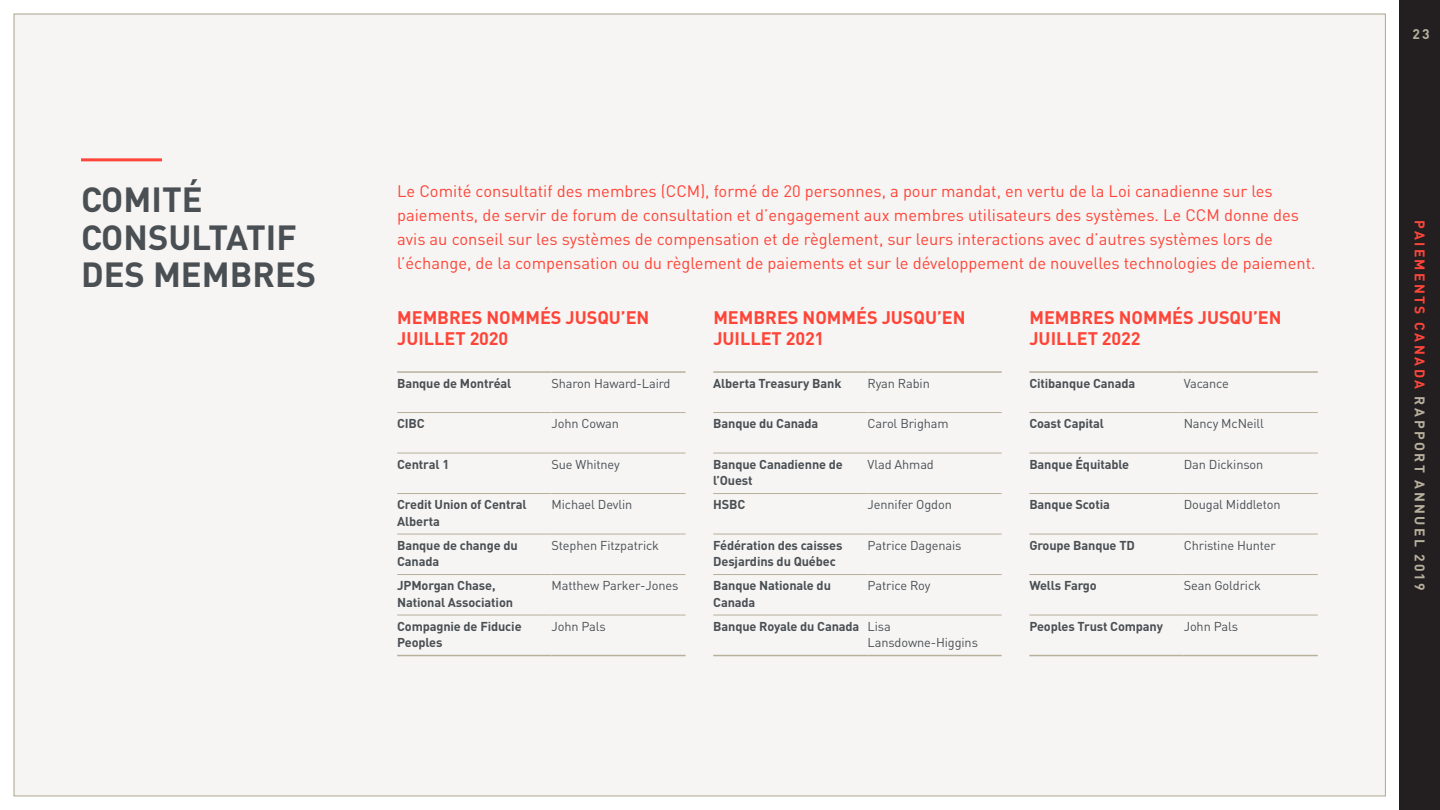
<style>
.page{position:relative;width:1440px;height:810px;background:#fff}
.page>*{position:absolute;margin:0;border:0;box-sizing:border-box;transform-origin:0 0}
.t1{font:700 34.5px/37.5px "DIN Pro";color:#4a4f54}
.t2{font:700 18px/21px "DIN Pro";color:#ff4438}
.t3{font:16.5px/24px "DIN Pro";color:#ff4438}
.t4{font:700 13.8px "DIN Pro";letter-spacing:.17em;color:#b7b09d}
.t5{font:700 12.75px/16.5px "DIN Pro";letter-spacing:-.01em;color:#4a4f54}
.t6{font:12.75px/16.5px "DIN Pro";letter-spacing:-.01em;color:#4a4f55}
.s1{font-weight:700;color:#4a4f54}
.s2{color:#ff4539}
</style>
<div class="page">
<div style="left:14px;top:14px;width:1372px;height:782px;background:#f6f5f3"></div>
<hr style="left:81px;top:158px;width:81px;height:3px;background:#ff4539">
<hr style="left:397px;top:412px;width:155px;height:1px;background:#b7b09d">
<hr style="left:552px;top:412px;width:134px;height:1px;background:#b7b09d">
<hr style="left:397px;top:453px;width:155px;height:1px;background:#b7b09d">
<hr style="left:552px;top:453px;width:134px;height:1px;background:#b7b09d">
<hr style="left:397px;top:493px;width:155px;height:1px;background:#b7b09d">
<hr style="left:552px;top:493px;width:134px;height:1px;background:#b7b09d">
<hr style="left:397px;top:534px;width:155px;height:1px;background:#b7b09d">
<hr style="left:552px;top:534px;width:134px;height:1px;background:#b7b09d">
<hr style="left:397px;top:574px;width:155px;height:1px;background:#b7b09d">
<hr style="left:552px;top:574px;width:134px;height:1px;background:#b7b09d">
<hr style="left:397px;top:615px;width:155px;height:1px;background:#b7b09d">
<hr style="left:552px;top:615px;width:134px;height:1px;background:#b7b09d">
<hr style="left:397px;top:371px;width:155px;height:2px;background:#b7b09d">
<hr style="left:552px;top:371px;width:134px;height:2px;background:#b7b09d">
<hr style="left:397px;top:655px;width:155px;height:1px;background:#b7b09d">
<hr style="left:552px;top:655px;width:134px;height:1px;background:#b7b09d">
<hr style="left:713px;top:412px;width:155px;height:1px;background:#b7b09d">
<hr style="left:868px;top:412px;width:134px;height:1px;background:#b7b09d">
<hr style="left:713px;top:453px;width:155px;height:1px;background:#b7b09d">
<hr style="left:868px;top:453px;width:134px;height:1px;background:#b7b09d">
<hr style="left:713px;top:493px;width:155px;height:1px;background:#b7b09d">
<hr style="left:868px;top:493px;width:134px;height:1px;background:#b7b09d">
<hr style="left:713px;top:534px;width:155px;height:1px;background:#b7b09d">
<hr style="left:868px;top:534px;width:134px;height:1px;background:#b7b09d">
<hr style="left:713px;top:574px;width:155px;height:1px;background:#b7b09d">
<hr style="left:868px;top:574px;width:134px;height:1px;background:#b7b09d">
<hr style="left:713px;top:615px;width:155px;height:1px;background:#b7b09d">
<hr style="left:868px;top:615px;width:134px;height:1px;background:#b7b09d">
<hr style="left:713px;top:371px;width:155px;height:2px;background:#b7b09d">
<hr style="left:868px;top:371px;width:134px;height:2px;background:#b7b09d">
<hr style="left:713px;top:655px;width:155px;height:1px;background:#b7b09d">
<hr style="left:868px;top:655px;width:134px;height:1px;background:#b7b09d">
<hr style="left:1029px;top:412px;width:155px;height:1px;background:#b7b09d">
<hr style="left:1184px;top:412px;width:134px;height:1px;background:#b7b09d">
<hr style="left:1029px;top:453px;width:155px;height:1px;background:#b7b09d">
<hr style="left:1184px;top:453px;width:134px;height:1px;background:#b7b09d">
<hr style="left:1029px;top:493px;width:155px;height:1px;background:#b7b09d">
<hr style="left:1184px;top:493px;width:134px;height:1px;background:#b7b09d">
<hr style="left:1029px;top:534px;width:155px;height:1px;background:#b7b09d">
<hr style="left:1184px;top:534px;width:134px;height:1px;background:#b7b09d">
<hr style="left:1029px;top:574px;width:155px;height:1px;background:#b7b09d">
<hr style="left:1184px;top:574px;width:134px;height:1px;background:#b7b09d">
<hr style="left:1029px;top:615px;width:155px;height:1px;background:#b7b09d">
<hr style="left:1184px;top:615px;width:134px;height:1px;background:#b7b09d">
<hr style="left:1029px;top:371px;width:155px;height:2px;background:#b7b09d">
<hr style="left:1184px;top:371px;width:134px;height:2px;background:#b7b09d">
<hr style="left:1029px;top:655px;width:155px;height:1px;background:#b7b09d">
<hr style="left:1184px;top:655px;width:134px;height:1px;background:#b7b09d">
<div style="left:1399px;top:0;width:41px;height:810px;background:#231f20"></div>
<h1 class="t1" style="left:81px;top:180px;width:237px">COMITÉ<br>CONSULTATIF<br>DES MEMBRES</h1>
<p class="t3" style="left:397px;top:179px;width:920px">Le Comité consultatif des membres (CCM), formé de 20 personnes, a pour mandat, en vertu de la Loi canadienne sur les paiements, de servir de forum de consultation et d’engagement aux membres utilisateurs des systèmes. Le CCM donne des avis au conseil sur les systèmes de compensation et de règlement, sur leurs interactions avec d’autres systèmes lors de l’échange, de la compensation ou du règlement de paiements et sur le développement de nouvelles technologies de paiement.</p>
<p class="t2" style="left:397px;top:306px;width:254px">MEMBRES NOMMÉS JUSQU’EN<br>JUILLET 2020</p>
<p class="t5" style="left:397px;top:374px;width:116px">Banque de Montréal</p>
<p class="t6" style="left:552px;top:374px;width:121px">Sharon Haward-Laird</p>
<p class="t5" style="left:397px;top:415px;width:29px">CIBC</p>
<p class="t6" style="left:552px;top:415px;width:69px">John Cowan</p>
<p class="t5" style="left:397px;top:455px;width:54px">Central 1</p>
<p class="t6" style="left:552px;top:455px;width:70px">Sue Whitney</p>
<p class="t5" style="left:397px;top:496px;width:131px">Credit Union of Central<br>Alberta</p>
<p class="t6" style="left:552px;top:496px;width:82px">Michael Devlin</p>
<p class="t5" style="left:397px;top:536px;width:122px">Banque de change du<br>Canada</p>
<p class="t6" style="left:552px;top:536px;width:109px">Stephen Fitzpatrick</p>
<p class="t5" style="left:397px;top:577px;width:117px">JPMorgan Chase,<br>National Association</p>
<p class="t6" style="left:552px;top:577px;width:128px">Matthew Parker-Jones</p>
<p class="t5" style="left:397px;top:617px;width:126px">Compagnie de Fiducie<br>Peoples</p>
<p class="t6" style="left:552px;top:617px;width:56px">John Pals</p>
<p class="t2" style="left:713px;top:306px;width:254px">MEMBRES NOMMÉS JUSQU’EN<br>JUILLET 2021</p>
<p class="t5" style="left:713px;top:374px;width:130px">Alberta Treasury Bank</p>
<p class="t6" style="left:868px;top:374px;width:64px">Ryan Rabin</p>
<p class="t5" style="left:713px;top:415px;width:107px">Banque du Canada</p>
<p class="t6" style="left:868px;top:415px;width:83px">Carol Brigham</p>
<p class="t5" style="left:713px;top:455px;width:131px">Banque Canadienne de l’Ouest</p>
<p class="t6" style="left:868px;top:455px;width:68px">Vlad Ahmad</p>
<p class="t5" style="left:713px;top:496px;width:34px">HSBC</p>
<p class="t6" style="left:868px;top:496px;width:86px">Jennifer Ogdon</p>
<p class="t5" style="left:713px;top:536px;width:131px">Fédération des caisses<br>Desjardins du Québec</p>
<p class="t6" style="left:868px;top:536px;width:95px">Patrice Dagenais</p>
<p class="t5" style="left:713px;top:577px;width:119px">Banque Nationale du<br>Canada</p>
<p class="t6" style="left:868px;top:577px;width:64px">Patrice Roy</p>
<p class="t6" style="left:868px;top:617px;width:112px;text-indent:-154px"><span class="s1">Banque Royale du Canada</span> Lisa<br>Lansdowne-Higgins</p>
<p class="t2" style="left:1029px;top:306px;width:254px">MEMBRES NOMMÉS JUSQU’EN<br>JUILLET 2022</p>
<p class="t5" style="left:1029px;top:374px;width:107px">Citibanque Canada</p>
<p class="t6" style="left:1184px;top:374px;width:47px">Vacance</p>
<p class="t5" style="left:1029px;top:415px;width:76px">Coast Capital</p>
<p class="t6" style="left:1184px;top:415px;width:82px">Nancy McNeill</p>
<p class="t5" style="left:1029px;top:455px;width:101px">Banque Équitable</p>
<p class="t6" style="left:1184px;top:455px;width:81px">Dan Dickinson</p>
<p class="t5" style="left:1029px;top:496px;width:82px">Banque Scotia</p>
<p class="t6" style="left:1184px;top:496px;width:98px">Dougal Middleton</p>
<p class="t5" style="left:1029px;top:536px;width:107px">Groupe Banque TD</p>
<p class="t6" style="left:1184px;top:536px;width:94px">Christine Hunter</p>
<p class="t5" style="left:1029px;top:577px;width:69px">Wells Fargo</p>
<p class="t6" style="left:1184px;top:577px;width:79px">Sean Goldrick</p>
<p class="t5" style="left:1029px;top:617px;width:135px">Peoples Trust Company</p>
<p class="t6" style="left:1184px;top:617px;width:56px">John Pals</p>
<p class="t4" style="left:1412px;top:25px;width:19px">23</p>
<p class="t4" style="left:1429px;top:220px;width:372px;rotate:90deg"><span class="s2">PAIEMENTS CANADA</span> RAPPORT ANNUEL 2019</p>
</div>
